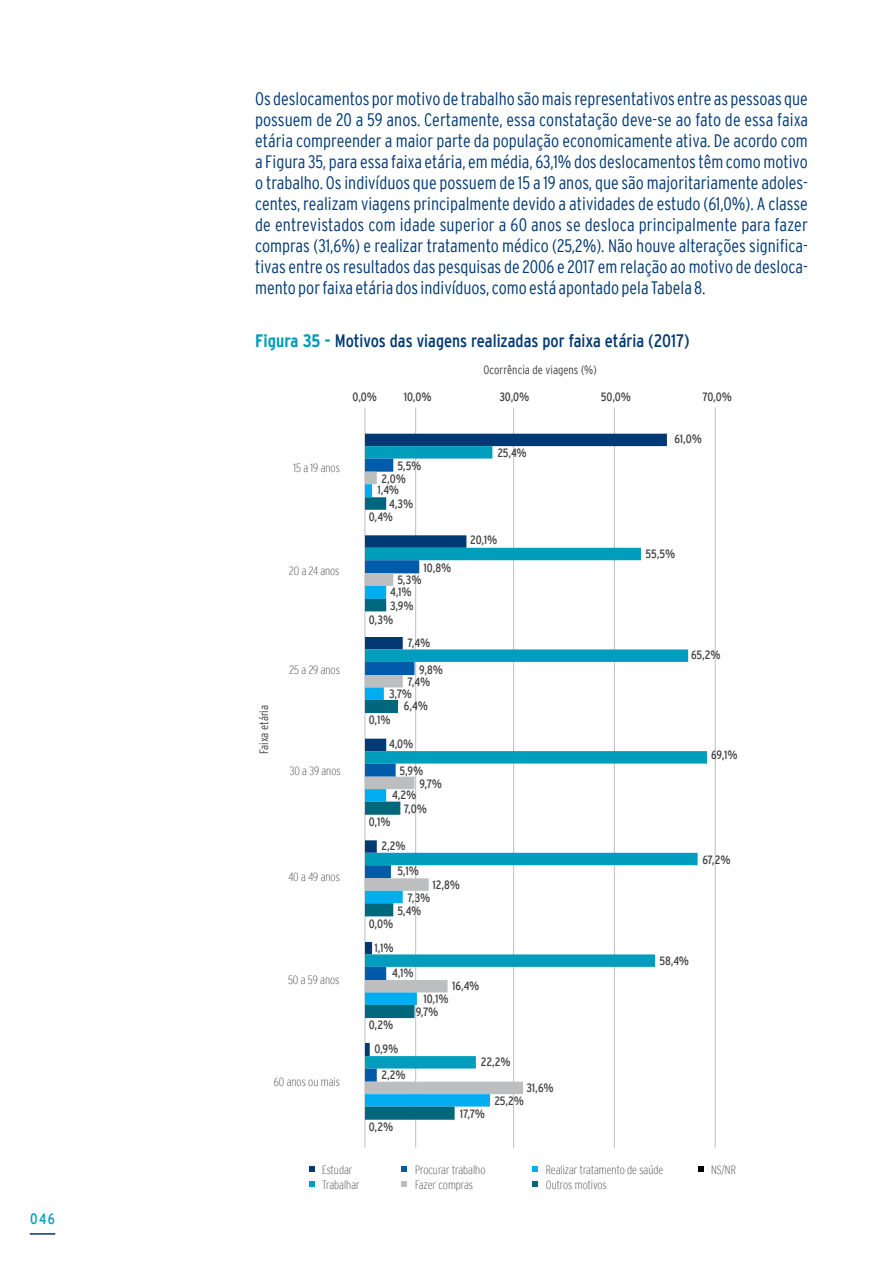
<style>
.page{position:relative;width:893px;height:1263px;background:#fff}
.page>*{position:absolute;margin:0;border:0;box-sizing:border-box;transform-origin:0 0}
.t1{font:300 condensed 18px/21px "Interstate";color:#003974;text-align:justify}
.t2{font:condensed 18px "Interstate";color:#003974}
.t3{font:condensed 15px "Interstate";color:#009dbc}
.t4{font:condensed 12px/13px "Interstate";letter-spacing:-.01em;color:#414042}
.t5{font:200 condensed 12px/14.4px "Interstate";color:#414042}
.t6{font:300 condensed 12px "Interstate";color:#414042}
.s1{font-weight:700;color:#009dbc}
</style>
<div class="page">
<hr style="left:30px;top:1233px;width:25px;height:2px;background:#003974">
<hr style="left:415px;top:408px;width:1px;height:739px;background:#bcbec0">
<hr style="left:513px;top:408px;width:1px;height:739px;background:#bcbec0">
<hr style="left:614px;top:408px;width:1px;height:739px;background:#bcbec0">
<hr style="left:715px;top:408px;width:1px;height:739px;background:#bcbec0">
<hr style="left:365px;top:408px;width:1px;height:739px;background:#bcbec0">
<svg style="left:309px;top:1166px;width:6px;height:6px"></svg>
<svg style="left:309px;top:1181px;width:6px;height:6px"></svg>
<svg style="left:401px;top:1166px;width:6px;height:6px"></svg>
<svg style="left:401px;top:1181px;width:6px;height:6px"></svg>
<svg style="left:532px;top:1166px;width:6px;height:6px"></svg>
<svg style="left:532px;top:1181px;width:6px;height:6px"></svg>
<svg style="left:698px;top:1166px;width:6px;height:6px"></svg>
<svg style="left:365px;top:446px;width:342px;height:521px"></svg>
<svg style="left:365px;top:459px;width:54px;height:13px"></svg>
<svg style="left:365px;top:472px;width:158px;height:622px"></svg>
<svg style="left:365px;top:484px;width:125px;height:622px"></svg>
<svg style="left:365px;top:497px;width:90px;height:623px"></svg>
<p class="t3" style="left:30px;top:1210px;width:26px">046</p>
<p class="t1" style="left:255px;top:88px;width:555px">Os deslocamentos por motivo de trabalho são mais representativos entre as pessoas que possuem de 20 a 59 anos. Certamente, essa constatação deve-se ao fato de essa faixa etária compreender a maior parte da população economicamente ativa. De acordo com a Figura 35, para essa faixa etária, em média, 63,1% dos deslocamentos têm como motivo o trabalho. Os indivíduos que possuem de 15 a 19 anos, que são majoritariamente adoles&shy;centes, realizam viagens principalmente devido a atividades de estudo (61,0%). A classe de entrevistados com idade superior a 60 anos se desloca principalmente para fazer compras (31,6%) e realizar tratamento médico (25,2%). Não houve alterações significa&shy;tivas entre os resultados das pesquisas de 2006 e 2017 em relação ao motivo de desloca&shy;mento por faixa etária dos indivíduos, como está apontado pela Tabela 8.</p>
<p class="t2" style="left:255px;top:330px;width:436px"><span class="s1">Figura 35 -</span> Motivos das viagens realizadas por faixa etária (2017)</p>
<p class="t6" style="left:483px;top:363px;width:115px">Ocorrência de viagens (%)</p>
<p class="t4" style="left:353px;top:390px;width:26px">0,0%</p>
<p class="t4" style="left:404px;top:390px;width:29px">10,0%</p>
<p class="t4" style="left:499px;top:390px;width:32px">30,0%</p>
<p class="t4" style="left:601px;top:390px;width:32px">50,0%</p>
<p class="t4" style="left:702px;top:390px;width:31px">70,0%</p>
<p class="t4" style="left:674px;top:433px;width:29px">61,0%</p>
<p class="t4" style="left:497px;top:446px;width:31px">25,4%</p>
<p class="t5" style="left:293px;top:460px;width:48px">15 a 19 anos</p>
<p class="t4" style="left:397px;top:459px;width:26px">5,5%</p>
<p class="t4" style="left:381px;top:472px;width:26px">2,0%</p>
<p class="t4" style="left:377px;top:483px;width:23px">1,4%</p>
<p class="t4" style="left:369px;top:497px;width:46px;text-indent:20px">4,3%<br>0,4%</p>
<p class="t4" style="left:470px;top:533px;width:29px">20,1%</p>
<p class="t4" style="left:646px;top:547px;width:31px">55,5%</p>
<p class="t5" style="left:289px;top:563px;width:52px">20 a 24 anos</p>
<p class="t4" style="left:424px;top:561px;width:29px">10,8%</p>
<p class="t4" style="left:390px;top:573px;width:33px;line-height:12.6px;text-indent:7px">5,3%<br>4,1%</p>
<p class="t4" style="left:369px;top:599px;width:46px;line-height:13.5px;text-indent:21px">3,9%<br>0,3%</p>
<p class="t4" style="left:408px;top:636px;width:24px">7,4%</p>
<p class="t4" style="left:691px;top:648px;width:31px">65,2%</p>
<p class="t6" style="left:257px;top:754px;width:51px;rotate:-90deg">Faixa etária</p>
<p class="t5" style="left:290px;top:662px;width:52px">25 a 29 anos</p>
<p class="t4" style="left:419px;top:663px;width:25px">9,8%</p>
<p class="t4" style="left:408px;top:675px;width:24px">7,4%</p>
<p class="t4" style="left:389px;top:687px;width:25px">3,7%</p>
<p class="t4" style="left:404px;top:699px;width:26px">6,4%</p>
<p class="t4" style="left:369px;top:713px;width:23px">0,1%</p>
<p class="t4" style="left:389px;top:737px;width:26px">4,0%</p>
<p class="t4" style="left:711px;top:748px;width:28px">69,1%</p>
<p class="t5" style="left:290px;top:763px;width:52px">30 a 39 anos</p>
<p class="t4" style="left:419px;top:764px;width:24px;text-indent:-20px">5,9%<br>9,7%</p>
<p class="t4" style="left:404px;top:788px;width:25px;line-height:14px;text-indent:-12px">4,2%<br>7,0%</p>
<p class="t4" style="left:381px;top:839px;width:26px">2,2%</p>
<p class="t4" style="left:369px;top:815px;width:23px">0,1%</p>
<p class="t5" style="left:288px;top:869px;width:53px">40 a 49 anos</p>
<p class="t4" style="left:397px;top:864px;width:23px">5,1%</p>
<p class="t4" style="left:432px;top:878px;width:29px">12,8%</p>
<p class="t4" style="left:702px;top:853px;width:30px">67,2%</p>
<p class="t4" style="left:397px;top:891px;width:35px;text-indent:10px">7,3%<br>5,4%</p>
<p class="t4" style="left:369px;top:917px;width:26px">0,0%</p>
<p class="t4" style="left:374px;top:941px;width:21px">1,1%</p>
<p class="t4" style="left:659px;top:954px;width:31px">58,4%</p>
<p class="t5" style="left:288px;top:972px;width:53px">50 a 59 anos</p>
<p class="t4" style="left:392px;top:966px;width:23px">4,1%</p>
<p class="t4" style="left:452px;top:979px;width:29px">16,4%</p>
<p class="t4" style="left:416px;top:992px;width:34px;text-indent:8px">10,1%<br>9,7%</p>
<p class="t4" style="left:369px;top:1018px;width:26px">0,2%</p>
<p class="t4" style="left:374px;top:1042px;width:26px">0,9%</p>
<p class="t4" style="left:481px;top:1055px;width:31px">22,2%</p>
<p class="t5" style="left:274px;top:1074px;width:68px">60 anos ou mais</p>
<p class="t4" style="left:381px;top:1068px;width:26px">2,2%</p>
<p class="t4" style="left:526px;top:1081px;width:29px">31,6%</p>
<p class="t4" style="left:494px;top:1094px;width:31px">25,2%</p>
<p class="t4" style="left:460px;top:1107px;width:27px">17,7%</p>
<p class="t4" style="left:369px;top:1120px;width:26px">0,2%</p>
<p class="t5" style="left:322px;top:1163px;width:39px">Estudar<br>Trabalhar</p>
<p class="t5" style="left:415px;top:1163px;width:72px">Procurar trabalho</p>
<p class="t5" style="left:711px;top:1163px;width:26px">NS/NR</p>
<p class="t5" style="left:415px;top:1177px;width:60px">Fazer compras</p>
<p class="t5" style="left:546px;top:1163px;width:119px">Realizar tratamento de saúde<br>Outros motivos</p>
</div>
